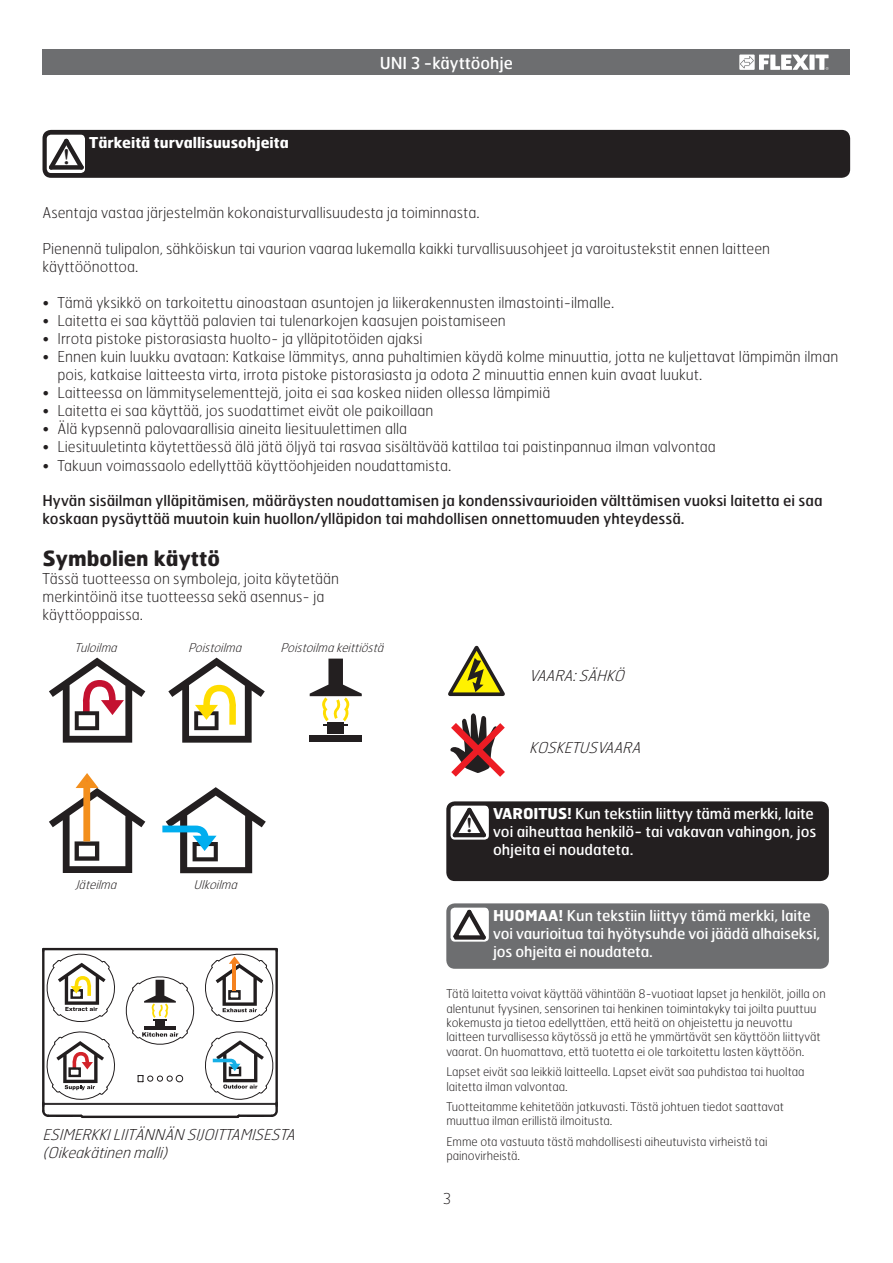
<style>
.page{position:relative;width:893px;height:1263px;background:#fff}
.page>*{position:absolute;margin:0;border:0;box-sizing:border-box;transform-origin:0 0}
.t1{font:700 23.4px "Garamond";color:#231f20}
.t2{font:700 22.35px "Garamond";color:#231f20}
.t3{font:700 21px "Hermes";color:#231f20}
.t4{font:16.5px "Hermes";color:#fff}
.t5{font:100 15px/18px "Hermes";color:#231f20}
.t6{font:15px/18px "Hermes";letter-spacing:-.01em;color:#fff}
.t7{font:15px/18px "Hermes";color:#231f20}
.t8{font:italic 100 15px/18px "Hermes";color:#231f20}
.t9{font:700 15px "Hermes";color:#fff}
.t10{font:100 12px/14.4px "Hermes";color:#231f20}
.t11{font:italic 100 12px "Hermes";color:#231f20}
.s1{font-weight:700}
</style>
<div class="page">
<div style="left:42px;top:49px;width:808px;height:26px;background:#6d6e70"></div>
<div style="left:809px;top:55px;width:5px;height:15px;background:#fff"></div>
<svg style="left:815px;top:55px;width:13px;height:15px"></svg>
<svg style="left:739px;top:55px;width:70px;height:15px"></svg>
<div style="left:43px;top:130px;width:807px;height:48px;background:#231f20;border-radius:8px"></div>
<svg style="left:46px;top:135px;width:39px;height:38px"></svg>
<hr style="left:43px;top:1103px;width:234px;height:1px;background:#221e1f">
<div style="left:176px;top:1075px;width:7px;height:7px;border:1px solid #221e1f;border-radius:50%"></div>
<svg style="left:138px;top:1075px;width:34px;height:7px"></svg>
<hr style="left:43px;top:1104px;width:234px;height:1px;background:#221e1f">
<hr style="left:275px;top:951px;width:3px;height:152px;background:#221e1f">
<hr style="left:44px;top:948px;width:232px;height:2px;background:#221e1f">
<hr style="left:82px;top:1116px;width:156px;height:2px;background:#221e1f">
<svg style="left:203px;top:947px;width:75px;height:77px"></svg>
<svg style="left:42px;top:947px;width:75px;height:171px"></svg>
<svg style="left:203px;top:1030px;width:75px;height:88px"></svg>
<svg style="left:125px;top:976px;width:70px;height:69px"></svg>
<svg style="left:168px;top:658px;width:97px;height:85px"></svg>
<svg style="left:49px;top:658px;width:96px;height:85px"></svg>
<svg style="left:49px;top:773px;width:96px;height:100px"></svg>
<svg style="left:162px;top:787px;width:104px;height:86px"></svg>
<svg style="left:450px;top:713px;width:55px;height:64px"></svg>
<svg style="left:448px;top:646px;width:57px;height:50px"></svg>
<div style="left:328px;top:722px;width:16px;height:12px;background:#231f20"></div>
<svg style="left:310px;top:659px;width:52px;height:67px"></svg>
<div style="left:310px;top:735px;width:52px;height:6px;background:#231f20"></div>
<div style="left:446px;top:903px;width:383px;height:66px;background:#6d6e70;border-radius:8px"></div>
<div style="left:450px;top:908px;width:39px;height:34px;background:#fff;border-radius:4px"></div>
<svg style="left:453px;top:907px;width:36px;height:35px"></svg>
<div style="left:446px;top:801px;width:383px;height:80px;background:#231f20;border-radius:8px"></div>
<svg style="left:450px;top:805px;width:39px;height:35px"></svg>
<h1 class="t1" style="left:63px;top:144px;width:8px">!</h1>
<p class="t9" style="left:89px;top:137px;width:201px">Tärkeitä turvallisuusohjeita</p>
<p class="t4" style="left:380px;top:57px;width:135px">UNI 3 -käyttöohje</p>
<p class="t5" style="left:43px;top:205px;width:438px">Asentaja vastaa järjestelmän kokonaisturvallisuudesta ja toiminnasta.</p>
<p class="t5" style="left:43px;top:241px;width:729px">Pienennä tulipalon, sähköiskun tai vaurion vaaraa lukemalla kaikki turvallisuusohjeet ja varoitustekstit ennen laitteen käyttöönottoa.</p>
<p class="t5" style="left:43px;top:295px;width:573px">• Tämä yksikkö on tarkoitettu ainoastaan asuntojen ja liikerakennusten ilmastointi-ilmalle.</p>
<p class="t5" style="left:43px;top:313px;width:465px">• Laitetta ei saa käyttää palavien tai tulenarkojen kaasujen poistamiseen</p>
<p class="t5" style="left:43px;top:331px;width:382px">• Irrota pistoke pistorasiasta huolto- ja ylläpitotöiden ajaksi</p>
<p class="t5" style="left:57px;top:349px;width:782px;text-indent:-15px">• Ennen kuin luukku avataan: Katkaise lämmitys, anna puhaltimien käydä kolme minuuttia, jotta ne kuljettavat lämpimän ilman pois, katkaise laitteesta virta, irrota pistoke pistorasiasta ja odota 2 minuuttia ennen kuin avaat luukut.</p>
<p class="t5" style="left:43px;top:385px;width:509px">• Laitteessa on lämmityselementtejä, joita ei saa koskea niiden ollessa lämpimiä</p>
<p class="t5" style="left:43px;top:403px;width:392px">• Laitetta ei saa käyttää, jos suodattimet eivät ole paikoillaan</p>
<p class="t5" style="left:43px;top:421px;width:366px">• Älä kypsennä palovaarallisia aineita liesituulettimen alla</p>
<p class="t5" style="left:43px;top:439px;width:675px">• Liesituuletinta käytettäessä älä jätä öljyä tai rasvaa sisältävää kattilaa tai paistinpannua ilman valvontaa</p>
<p class="t5" style="left:43px;top:458px;width:410px">• Takuun voimassaolo edellyttää käyttöohjeiden noudattamista.</p>
<p class="t7" style="left:43px;top:493px;width:781px">Hyvän sisäilman ylläpitämisen, määräysten noudattamisen ja kondenssivaurioiden välttämisen vuoksi laitetta ei saa koskaan pysäyttää muutoin kuin huollon/ylläpidon tai mahdollisen onnettomuuden yhteydessä.</p>
<h3 class="t3" style="left:43px;top:550px;width:179px">Symbolien käyttö</h3>
<p class="t5" style="left:43px;top:571px;width:298px">Tässä tuotteessa on symboleja, joita käytetään merkintöinä itse tuotteessa sekä asennus- ja käyttöoppaissa.</p>
<p class="t11" style="left:75px;top:643px;width:47px">Tuloilma</p>
<p class="t11" style="left:188px;top:643px;width:57px">Poistoilma</p>
<p class="t11" style="left:280px;top:643px;width:107px">Poistoilma keittiöstä</p>
<p class="t11" style="left:75px;top:880px;width:46px">Jäteilma</p>
<p class="t11" style="left:194px;top:880px;width:48px">Ulkoilma</p>
<p class="t8" style="left:43px;top:1127px;width:257px">ESIMERKKILIITÄNNÄN SIJOITTAMISESTA (Oikeakätinen malli)</p>
<p class="t8" style="left:529px;top:668px;width:100px">VAARA:SÄHKÖ</p>
<p class="t8" style="left:529px;top:740px;width:116px">KOSKETUSVAARA</p>
<h2 class="t2" style="left:466px;top:813px;width:7px">!</h2>
<p class="t6" style="left:493px;top:806px;width:325px"><span class="s1">VAROITUS!</span> Kun tekstiin liittyy tämä merkki, laite voi aiheuttaa henkilö- tai vakavan vahingon, jos ohjeita ei noudateta.</p>
<p class="t6" style="left:493px;top:908px;width:329px"><span class="s1">HUOMAA!</span> Kun tekstiin liittyy tämä merkki, laite voi vaurioitua tai hyötysuhde voi jäädä alhaiseksi, jos ohjeita ei noudateta.</p>
<p class="t10" style="left:446px;top:988px;width:381px">Tätä laitetta voivat käyttää vähintään 8-vuotiaat lapset ja henkilöt, joilla on alentunut fyysinen, sensorinen tai henkinen toimintakyky tai joilta puuttuu kokemusta ja tietoa edellyttäen, että heitä on ohjeistettu ja neuvottu laitteen turvallisessa käytössä ja että he ymmärtävät sen käyttöön liittyvät vaarat. On huomattava, että tuotetta ei ole tarkoitettu lasten käyttöön.</p>
<p class="t10" style="left:446px;top:1066px;width:360px">Lapset eivät saa leikkiä laitteella. Lapset eivät saa puhdistaa tai huoltaa laitetta ilman valvontaa.</p>
<p class="t10" style="left:446px;top:1101px;width:339px">Tuotteitamme kehitetään jatkuvasti. Tästä johtuen tiedot saattavat muuttua ilman erillistä ilmoitusta.</p>
<p class="t10" style="left:446px;top:1135px;width:323px">Emme ota vastuuta tästä mahdollisesti aiheutuvista virheistä tai painovirheistä.</p>
<p class="t5" style="left:443px;top:1191px;width:9px">3</p>
</div>
